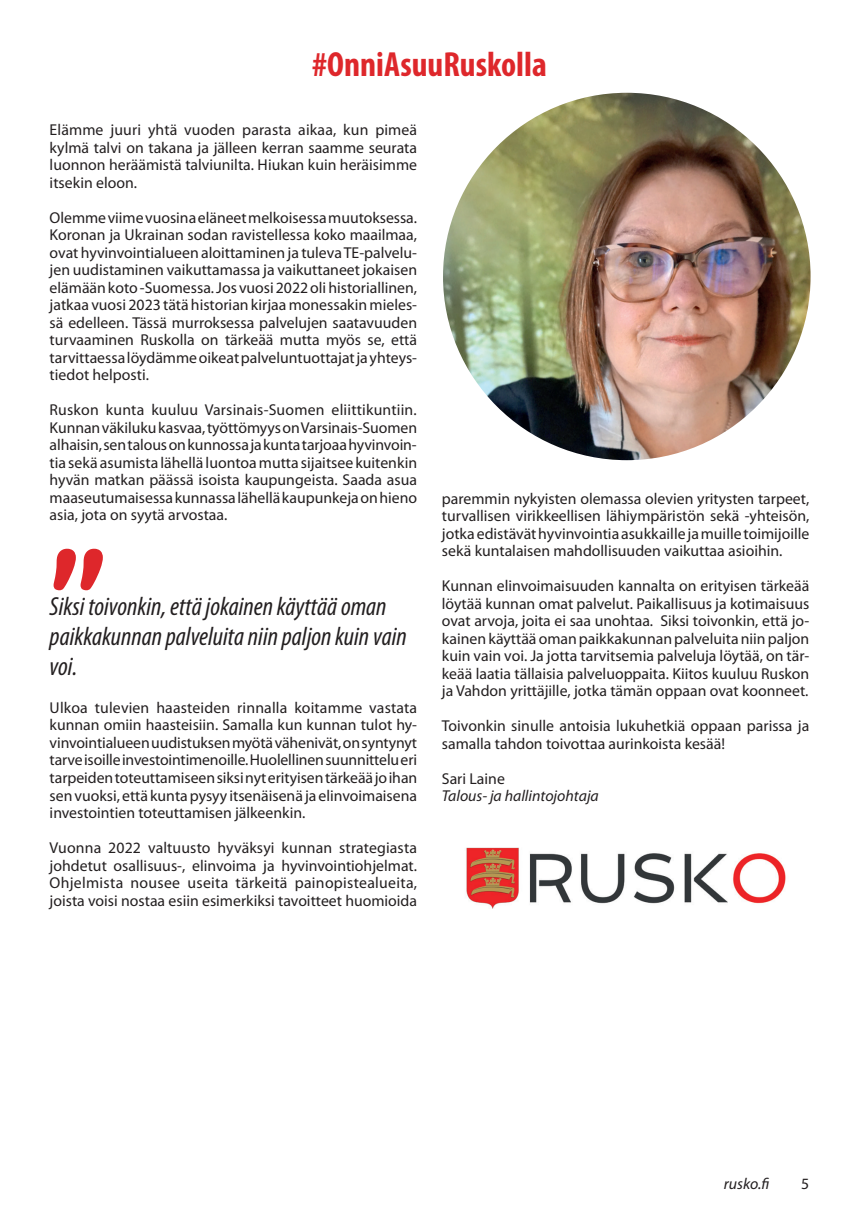
<style>
.page{position:relative;width:859px;height:1221px;background:#fff}
.page>*{position:absolute;margin:0;border:0;box-sizing:border-box;transform-origin:0 0}
.t1{font:700 condensed 35px "Myriad Pro";color:#de272b}
.t2{font:italic condensed 26.25px/29.8px "Myriad Pro";color:#231f20}
.t3{font:15.75px/17.5px "Myriad Pro";color:#231f20;text-align:justify}
.t4{font:italic 15.75px "Myriad Pro";color:#231f20}
</style>
<div class="page">
<img style="left:443px;top:93px;width:367px;height:367px;border-radius:184px">
<svg style="left:54px;top:548px;width:49px;height:42px"></svg>
<img style="left:466px;top:847px;width:320px;height:62px">
<h1 class="t1" style="left:312px;top:45px;width:236px">#OnniAsuuRuskolla</h1>
<p class="t3" style="left:50px;top:121px;width:369px">Elämme juuri yhtä vuoden parasta aikaa, kun pimeä kylmä talvi on takana ja jälleen kerran saamme seurata luonnon heräämistä talviunilta. Hiukan kuin heräisimme itsekin eloon.</p>
<p class="t3" style="left:50px;top:209px;width:369px">Olemme viime vuosina eläneet melkoisessa muutoksessa.<br>Koronan ja Ukrainan sodan ravistellessa koko maailmaa, ovat hyvinvointialueen aloittaminen ja tuleva TE-palvelu&shy;jen uudistaminen vaikuttamassa ja vaikuttaneet jokaisen elämään koto -Suomessa. Jos vuosi 2022 oli historiallinen, jatkaa vuosi 2023 tätä historian kirjaa monessakin mieles&shy;sä edelleen. Tässä murroksessa palvelujen saatavuuden turvaaminen Ruskolla on tärkeää mutta myös se, että tarvittaessa löydämme oikeat palveluntuottajat ja yhteys&shy;tiedot helposti.</p>
<p class="t3" style="left:50px;top:401px;width:369px">Ruskon kunta kuuluu Varsinais-Suomen eliittikuntiin.<br>Kunnan väkiluku kasvaa, työttömyys on Varsinais-Suomen alhaisin, sen talous on kunnossa ja kunta tarjoaa hyvinvoin&shy;tia sekä asumista lähellä luontoa mutta sijaitsee kuitenkin hyvän matkan päässä isoista kaupungeista. Saada asua maaseutumaisessa kunnassa lähellä kaupunkeja on hieno asia, jota on syytä arvostaa.</p>
<h2 class="t2" style="left:50px;top:592px;width:358px">Siksi toivonkin, että jokainen käyttää oman paikkakunnan palveluita niin paljon kuin vain voi.</h2>
<p class="t3" style="left:50px;top:699px;width:369px">Ulkoa tulevien haasteiden rinnalla koitamme vastata kunnan omiin haasteisiin. Samalla kun kunnan tulot hy&shy;vinvointialueen uudistuksen myötä vähenivät, on syntynyt tarve isoille investointimenoille. Huolellinen suunnittelu eri tarpeiden toteuttamiseen siksi nyt erityisen tärkeää jo ihan sen vuoksi, että kunta pysyy itsenäisenä ja elinvoimaisena investointien toteuttamisen jälkeenkin.</p>
<p class="t3" style="left:50px;top:839px;width:369px">Vuonna 2022 valtuusto hyväksyi kunnan strategiasta johdetut osallisuus-, elinvoima ja hyvinvointiohjelmat.<br>Ohjelmista nousee useita tärkeitä painopistealueita, joista voisi nostaa esiin esimerkiksi tavoitteet huomioida</p>
<p class="t3" style="left:441px;top:490px;width:369px">paremmin nykyisten olemassa olevien yritysten tarpeet, turvallisen virikkeellisen lähiympäristön sekä -yhteisön, jotka edistävät hyvinvointia asukkaille ja muille toimijoille sekä kuntalaisen mahdollisuuden vaikuttaa asioihin.</p>
<p class="t3" style="left:441px;top:577px;width:369px">Kunnan elinvoimaisuuden kannalta on erityisen tärkeää löytää kunnan omat palvelut. Paikallisuus ja kotimaisuus ovat arvoja, joita ei saa unohtaa. Siksi toivonkin, että jo&shy;kainen käyttää oman paikkakunnan palveluita niin paljon kuin vain voi. Ja jotta tarvitsemia palveluja löytää, on tär&shy;keää laatia tällaisia palveluoppaita. Kiitos kuuluu Ruskon ja Vahdon yrittäjille, jotka tämän oppaan ovat koonneet.</p>
<p class="t3" style="left:441px;top:717px;width:369px">Toivonkin sinulle antoisia lukuhetkiä oppaan parissa ja samalla tahdon toivottaa aurinkoista kesää!</p>
<p class="t3" style="left:441px;top:770px;width:64px">Sari Laine</p>
<p class="t4" style="left:441px;top:787px;width:158px">Talous- ja hallintojohtaja</p>
<p class="t4" style="left:723px;top:1175px;width:47px">rusko.fi</p>
<p class="t3" style="left:801px;top:1175px;width:10px">5</p>
</div>
